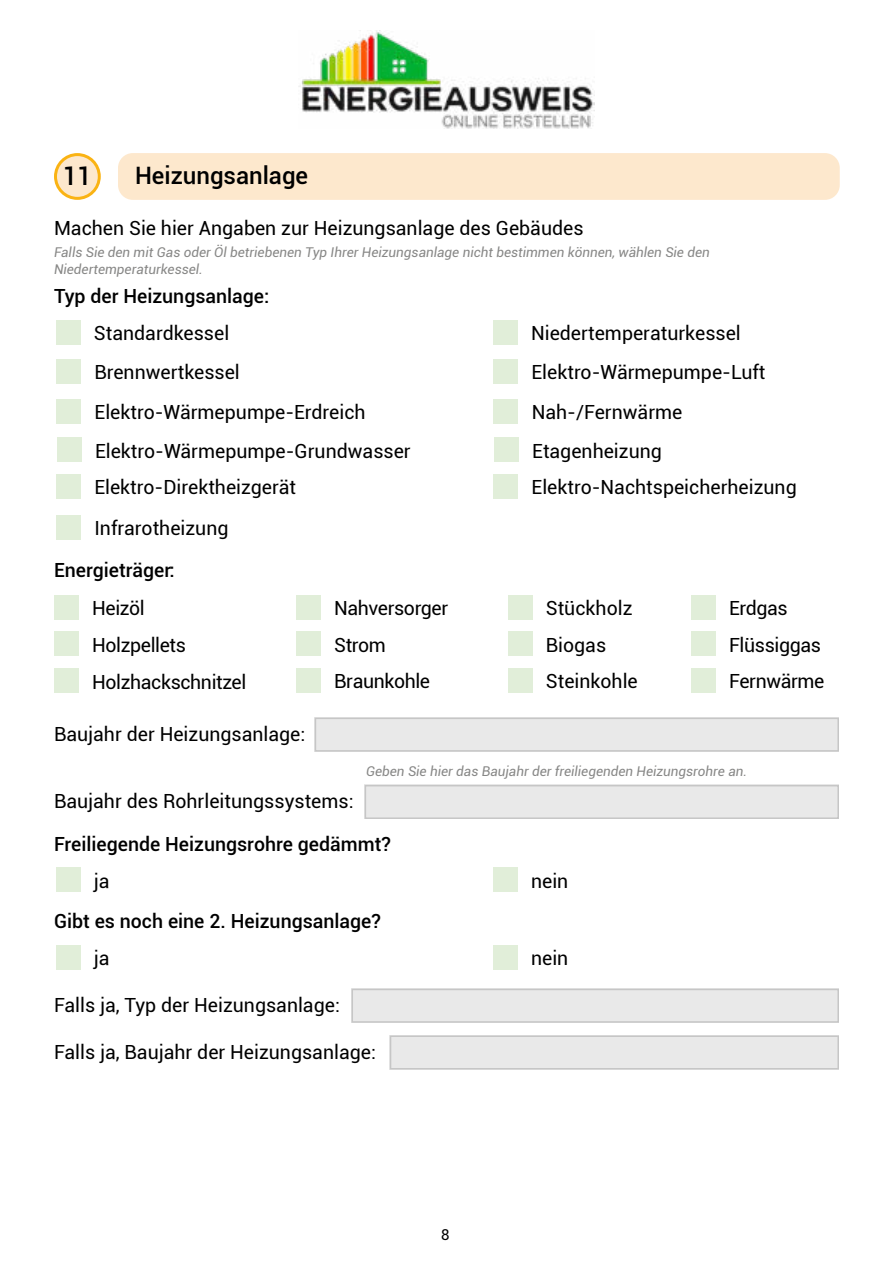
<style>
.page{position:relative;width:893px;height:1263px;background:#fff}
.page>*{position:absolute;margin:0;border:0;box-sizing:border-box;transform-origin:0 0}
.t1{font:500 25.5px "Roboto";color:#000}
.t2{font:500 24px "Roboto";color:#000}
.t3{font:19.5px "Roboto";color:#000}
.t4{font:500 19.5px "Roboto";color:#000}
.t5{font:19.5px "Roboto";letter-spacing:-.02em;color:#000}
.t6{font:15px "Roboto";color:#000}
.t7{font:italic 13.5px/16.2px "Roboto";color:#878786}
</style>
<div class="page">
<img style="left:299px;top:31px;width:295px;height:97px">
<div style="left:118px;top:153px;width:722px;height:47px;background:#fde8cd;border-radius:15px"></div>
<div style="left:55px;top:155px;width:44px;height:43px;background:#fde8cd;border-radius:50%"></div>
<div style="left:54px;top:153px;width:47px;height:47px;border:3px solid #fab313;border-radius:50%"></div>
<div style="left:54px;top:632px;width:25px;height:24px;background:#e1eed9"></div>
<div style="left:296px;top:632px;width:25px;height:24px;background:#e1eed9"></div>
<div style="left:691px;top:632px;width:25px;height:24px;background:#e1eed9"></div>
<div style="left:508px;top:632px;width:24px;height:24px;background:#e1eed9"></div>
<div style="left:54px;top:595px;width:25px;height:25px;background:#e1eed9"></div>
<div style="left:296px;top:595px;width:25px;height:25px;background:#e1eed9"></div>
<div style="left:691px;top:595px;width:25px;height:25px;background:#e1eed9"></div>
<div style="left:508px;top:595px;width:24px;height:25px;background:#e1eed9"></div>
<div style="left:54px;top:669px;width:25px;height:24px;background:#e1eed9"></div>
<div style="left:315px;top:718px;width:524px;height:34px;background:#e9e9e9"></div>
<div style="left:315px;top:718px;width:524px;height:34px;border:1px solid #c6c6c6"></div>
<div style="left:365px;top:785px;width:474px;height:34px;background:#e9e9e9"></div>
<div style="left:365px;top:785px;width:474px;height:34px;border:1px solid #c6c6c6"></div>
<div style="left:56px;top:945px;width:25px;height:24px;background:#e1eed9"></div>
<div style="left:493px;top:945px;width:25px;height:24px;background:#e1eed9"></div>
<div style="left:351px;top:989px;width:488px;height:34px;background:#e9e9e9"></div>
<div style="left:351px;top:989px;width:488px;height:34px;border:2px solid #c6c6c6"></div>
<div style="left:390px;top:1035px;width:449px;height:34px;background:#e9e9e9"></div>
<div style="left:390px;top:1035px;width:449px;height:34px;border:2px solid #c6c6c6"></div>
<div style="left:56px;top:867px;width:25px;height:25px;background:#e1eed9"></div>
<div style="left:493px;top:867px;width:25px;height:25px;background:#e1eed9"></div>
<div style="left:56px;top:320px;width:25px;height:25px;background:#e1eed9"></div>
<div style="left:493px;top:320px;width:25px;height:25px;background:#e1eed9"></div>
<div style="left:56px;top:359px;width:25px;height:24px;background:#e1eed9"></div>
<div style="left:493px;top:359px;width:25px;height:24px;background:#e1eed9"></div>
<div style="left:56px;top:399px;width:25px;height:24px;background:#e1eed9"></div>
<div style="left:493px;top:399px;width:25px;height:24px;background:#e1eed9"></div>
<div style="left:57px;top:438px;width:25px;height:24px;background:#e1eed9"></div>
<div style="left:494px;top:438px;width:25px;height:24px;background:#e1eed9"></div>
<div style="left:56px;top:474px;width:25px;height:25px;background:#e1eed9"></div>
<div style="left:493px;top:474px;width:25px;height:25px;background:#e1eed9"></div>
<div style="left:56px;top:515px;width:25px;height:24px;background:#e1eed9"></div>
<div style="left:296px;top:668px;width:25px;height:24px;background:#e1eed9"></div>
<div style="left:691px;top:668px;width:25px;height:24px;background:#e1eed9"></div>
<div style="left:508px;top:668px;width:24px;height:24px;background:#e1eed9"></div>
<h1 class="t1" style="left:63px;top:165px;width:30px">11</h1>
<p class="t2" style="left:135px;top:165px;width:175px">Heizungsanlage</p>
<p class="t3" style="left:54px;top:219px;width:531px">Machen Sie hier Angaben zur Heizungsanlage des Gebäudes</p>
<p class="t7" style="left:54px;top:245px;width:657px">Falls Sie den mit Gas oder Öl betriebenen Typ Ihrer Heizungsanlage nicht bestimmen können, wählen Sie den<br>Niedertemperaturkessel.</p>
<p class="t4" style="left:54px;top:288px;width:217px">Typ der Heizungsanlage:</p>
<p class="t3" style="left:94px;top:325px;width:137px">Standardkessel</p>
<p class="t3" style="left:531px;top:325px;width:211px">Niedertemperaturkessel</p>
<p class="t3" style="left:94px;top:363px;width:147px">Brennwertkessel</p>
<p class="t3" style="left:532px;top:363px;width:235px">Elektro-Wärmepumpe-Luft</p>
<p class="t3" style="left:95px;top:403px;width:273px">Elektro-Wärmepumpe-Erdreich</p>
<p class="t3" style="left:532px;top:403px;width:152px">Nah-/Fernwärme</p>
<p class="t3" style="left:95px;top:442px;width:317px">Elektro-Wärmepumpe-Grundwasser</p>
<p class="t3" style="left:532px;top:442px;width:131px">Etagenheizung</p>
<p class="t3" style="left:94px;top:479px;width:203px">Elektro-Direktheizgerät</p>
<p class="t3" style="left:532px;top:479px;width:267px">Elektro-Nachtspeicherheizung</p>
<p class="t3" style="left:94px;top:519px;width:136px">Infrarotheizung</p>
<p class="t4" style="left:54px;top:562px;width:122px">Energieträger:</p>
<p class="t3" style="left:92px;top:600px;width:54px">Heizöl</p>
<p class="t5" style="left:334px;top:600px;width:115px">Nahversorger</p>
<p class="t3" style="left:729px;top:600px;width:60px">Erdgas</p>
<p class="t3" style="left:546px;top:600px;width:88px">Stückholz</p>
<p class="t5" style="left:92px;top:636px;width:95px">Holzpellets</p>
<p class="t3" style="left:334px;top:636px;width:53px">Strom</p>
<p class="t5" style="left:729px;top:636px;width:93px">Flüssiggas</p>
<p class="t3" style="left:546px;top:636px;width:62px">Biogas</p>
<p class="t5" style="left:92px;top:673px;width:156px">Holzhackschnitzel</p>
<p class="t3" style="left:54px;top:725px;width:253px">Baujahr der Heizungsanlage:</p>
<p class="t5" style="left:334px;top:672px;width:97px">Braunkohle</p>
<p class="t5" style="left:729px;top:672px;width:97px">Fernwärme</p>
<p class="t3" style="left:546px;top:672px;width:93px">Steinkohle</p>
<p class="t7" style="left:366px;top:764px;width:382px">Geben Sie hier das Baujahr der freiliegenden Heizungsrohre an.</p>
<p class="t3" style="left:54px;top:793px;width:301px">Baujahr des Rohrleitungssystems:</p>
<p class="t4" style="left:54px;top:835px;width:338px">Freiliegende Heizungsrohre gedämmt?</p>
<p class="t3" style="left:94px;top:872px;width:17px">ja</p>
<p class="t3" style="left:531px;top:872px;width:39px">nein</p>
<p class="t4" style="left:54px;top:913px;width:328px">Gibt es noch eine 2. Heizungsanlage?</p>
<p class="t3" style="left:94px;top:949px;width:17px">ja</p>
<p class="t3" style="left:531px;top:949px;width:39px">nein</p>
<p class="t3" style="left:54px;top:996px;width:287px">Falls ja, Typ der Heizungsanlage:</p>
<p class="t3" style="left:54px;top:1043px;width:323px">Falls ja, Baujahr der Heizungsanlage:</p>
<p class="t6" style="left:441px;top:1228px;width:10px">8</p>
</div>
